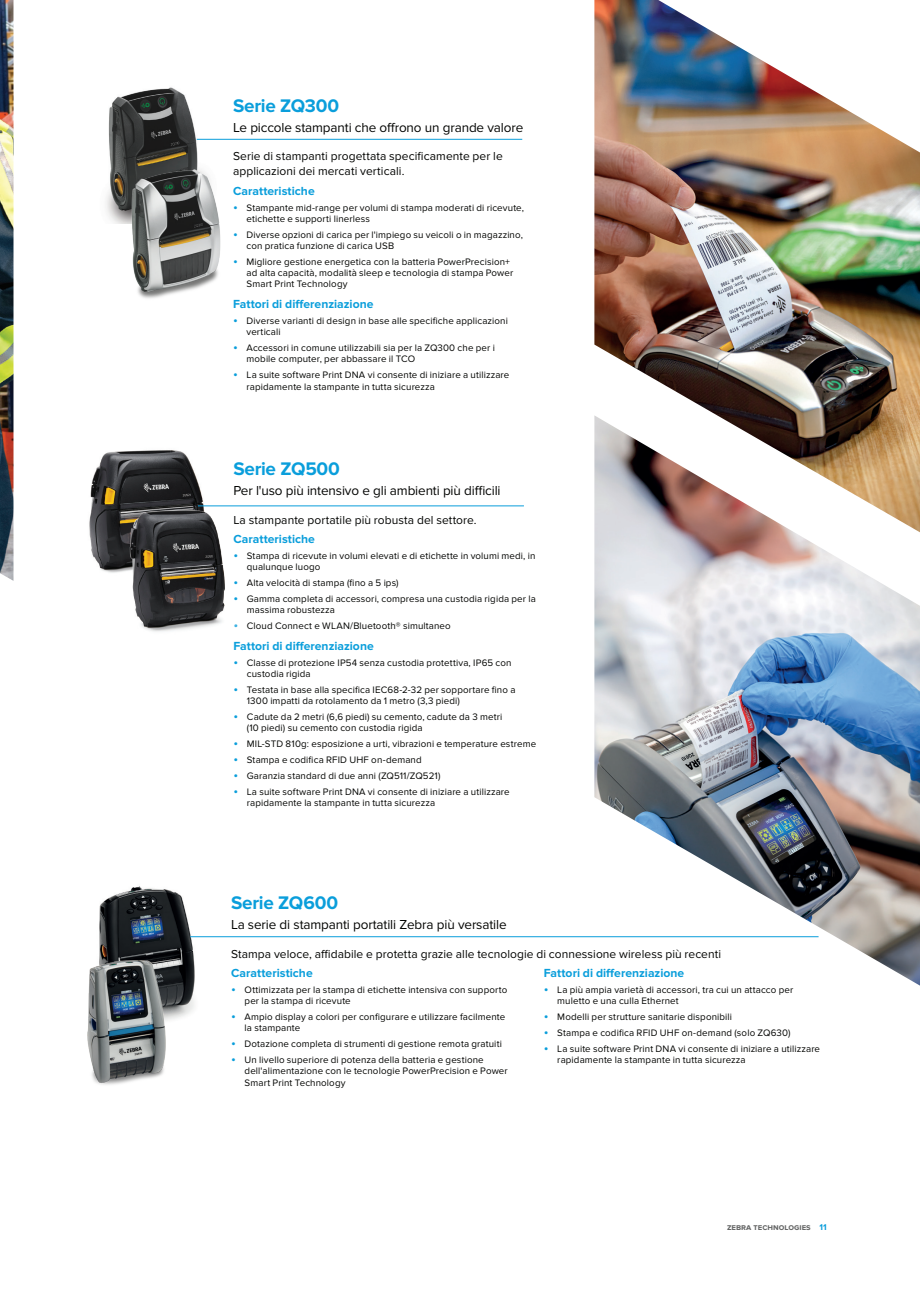
<style>
.page{position:relative;width:920px;height:1290px;background:#fff}
.page>*{position:absolute;margin:0;border:0;box-sizing:border-box;transform-origin:0 0}
.Product_Name{font:700 18.9px "Proxima Nova";letter-spacing:-.01em;color:#0a9edb}
.Product_Subhead{font:13.5px "Proxima Nova";letter-spacing:-.01em;color:#040503}
.Product_Subhead_3{font:700 12.15px "Proxima Nova";color:#0a9edb}
.Product_Body{font:12px/15px "Proxima Nova";letter-spacing:.005em;color:#040503}
.t1{font:9.75px/11.2px "Proxima Nova";letter-spacing:.015em;color:#040503}
.t2{font:700 8.7px "Proxima Nova";color:#656666}
.s1{font-size:13.5px;color:#0a9edb}
.s2{color:#0a9edb}
</style>
<div class="page">
<img style="left:106px;top:87px;width:116px;height:134px">
<img style="left:113px;top:158px;width:109px;height:141px">
<hr style="left:197px;top:139px;width:325px;height:1px;background:#0a9edb">
<img style="left:99px;top:886px;width:104px;height:130px">
<hr style="left:190px;top:936px;width:629px;height:1px;background:#0a9edb">
<img style="left:87px;top:953px;width:96px;height:132px">
<img style="left:89px;top:450px;width:115px;height:123px">
<hr style="left:198px;top:505px;width:326px;height:1px;background:#0a9edb">
<img style="left:125px;top:504px;width:117px;height:128px">
<img style="left:594px;top:0;width:326px;height:415px">
<img style="left:594px;top:415px;width:326px;height:571px">
<img style="left:0;top:0;width:14px;height:581px">
<p class="Product_Name" style="left:233px;top:94px;width:108px">Serie ZQ300</p>
<p class="Product_Subhead" style="left:233px;top:119px;width:292px">Le piccole stampanti che offrono un grande valore</p>
<p class="Product_Body" style="left:233px;top:149px;width:271px">Serie di stampanti progettata specificamente per le applicazioni dei mercati verticali.</p>
<p class="Product_Subhead_3" style="left:233px;top:184px;width:83px">Caratteristiche</p>
<p class="t1" style="left:247px;top:202px;width:279px;text-indent:-14px"><span class="s1">•</span> Stampante mid-range per volumi di stampa moderati di ricevute, etichette e supporti linerless</p>
<p class="t1" style="left:247px;top:229px;width:278px;text-indent:-14px"><span class="s1">•</span> Diverse opzioni di carica per l'impiego su veicoli o in magazzino, con pratica funzione di carica USB</p>
<p class="t1" style="left:247px;top:256px;width:268px;text-indent:-14px"><span class="s1">•</span> Migliore gestione energetica con la batteria PowerPrecision+ ad alta capacità, modalità sleep e tecnologia di stampa Power<br>Smart Print Technology</p>
<p class="Product_Subhead_3" style="left:233px;top:297px;width:142px">Fattori di differenziazione</p>
<p class="t1" style="left:247px;top:315px;width:263px;text-indent:-14px"><span class="s1">•</span> Diverse varianti di design in base alle specifiche applicazioni verticali</p>
<p class="t1" style="left:247px;top:342px;width:250px;text-indent:-14px"><span class="s1">•</span> Accessori in comune utilizzabili sia per la ZQ300 che per i mobile computer, per abbassare il TCO</p>
<p class="t1" style="left:247px;top:370px;width:264px;text-indent:-14px"><span class="s1">•</span> La suite software Print DNA vi consente di iniziare a utilizzare rapidamente la stampante in tutta sicurezza</p>
<p class="Product_Name" style="left:233px;top:458px;width:108px">Serie ZQ500</p>
<p class="Product_Subhead" style="left:233px;top:483px;width:269px">Per l'uso più intensivo e gli ambienti più difficili</p>
<p class="Product_Body" style="left:233px;top:512px;width:245px">La stampante portatile più robusta del settore.</p>
<p class="Product_Subhead_3" style="left:233px;top:532px;width:83px">Caratteristiche</p>
<p class="t1" style="left:247px;top:550px;width:290px;text-indent:-14px"><span class="s1">•</span> Stampa di ricevute in volumi elevati e di etichette in volumi medi, in qualunque luogo</p>
<p class="t1" style="left:233px;top:577px;width:167px"><span class="s1">•</span> Alta velocità di stampa (fino a 5 ips)</p>
<p class="t1" style="left:247px;top:593px;width:291px;text-indent:-14px"><span class="s1">•</span> Gamma completa di accessori, compresa una custodia rigida per la massima robustezza</p>
<p class="t1" style="left:233px;top:620px;width:219px"><span class="s1">•</span> Cloud Connect e WLAN/Bluetooth® simultaneo</p>
<p class="Product_Subhead_3" style="left:233px;top:639px;width:142px">Fattori di differenziazione</p>
<p class="t1" style="left:247px;top:657px;width:266px;text-indent:-14px"><span class="s1">•</span> Classe di protezione IP54 senza custodia protettiva, IP65 con custodia rigida</p>
<p class="t1" style="left:247px;top:684px;width:270px;text-indent:-14px"><span class="s1">•</span> Testata in base alla specifica IEC68-2-32 per sopportare fino a<br>1300 impatti da rotolamento da 1 metro (3,3 piedi)</p>
<p class="t1" style="left:247px;top:711px;width:257px;text-indent:-14px"><span class="s1">•</span> Cadute da 2 metri (6,6 piedi) su cemento, cadute da 3 metri (10 piedi) su cemento con custodia rigida</p>
<p class="t1" style="left:233px;top:738px;width:304px"><span class="s1">•</span> MIL-STD 810g: esposizione a urti, vibrazioni e temperature estreme</p>
<p class="t1" style="left:233px;top:754px;width:190px"><span class="s1">•</span> Stampa e codifica RFID UHF on-demand</p>
<p class="t1" style="left:233px;top:770px;width:209px"><span class="s1">•</span> Garanzia standard di due anni (ZQ511/ZQ521)</p>
<p class="t1" style="left:247px;top:786px;width:264px;text-indent:-14px"><span class="s1">•</span> La suite software Print DNA vi consente di iniziare a utilizzare rapidamente la stampante in tutta sicurezza</p>
<p class="Product_Name" style="left:231px;top:892px;width:108px">Serie ZQ600</p>
<p class="Product_Subhead" style="left:231px;top:917px;width:277px">La serie di stampanti portatili Zebra più versatile</p>
<p class="Product_Body" style="left:231px;top:946px;width:492px">Stampa veloce, affidabile e protetta grazie alle tecnologie di connessione wireless più recenti</p>
<p class="Product_Subhead_3" style="left:231px;top:966px;width:83px">Caratteristiche</p>
<p class="t1" style="left:245px;top:984px;width:264px;text-indent:-14px"><span class="s1">•</span> Ottimizzata per la stampa di etichette intensiva con supporto per la stampa di ricevute</p>
<p class="t1" style="left:245px;top:1011px;width:262px;text-indent:-14px"><span class="s1">•</span> Ampio display a colori per configurare e utilizzare facilmente la stampante</p>
<p class="t1" style="left:231px;top:1038px;width:272px"><span class="s1">•</span> Dotazione completa di strumenti di gestione remota gratuiti</p>
<p class="t1" style="left:245px;top:1054px;width:265px;text-indent:-14px"><span class="s1">•</span> Un livello superiore di potenza della batteria e gestione dell'alimentazione con le tecnologie PowerPrecision e Power<br>Smart Print Technology</p>
<p class="Product_Subhead_3" style="left:544px;top:966px;width:142px">Fattori di differenziazione</p>
<p class="t1" style="left:557px;top:984px;width:237px;text-indent:-14px"><span class="s1">•</span> La più ampia varietà di accessori, tra cui un attacco per muletto e una culla Ethernet</p>
<p class="t1" style="left:544px;top:1011px;width:190px"><span class="s1">•</span> Modelli per strutture sanitarie disponibili</p>
<p class="t1" style="left:544px;top:1027px;width:248px"><span class="s1">•</span> Stampa e codifica RFID UHF on-demand (solo ZQ630)</p>
<p class="t1" style="left:557px;top:1043px;width:264px;text-indent:-14px"><span class="s1">•</span> La suite software Print DNA vi consente di iniziare a utilizzare rapidamente la stampante in tutta sicurezza</p>
<p class="t2" style="left:727px;top:1222px;width:101px">zebra technologies <span class="s2">11</span></p>
</div>
